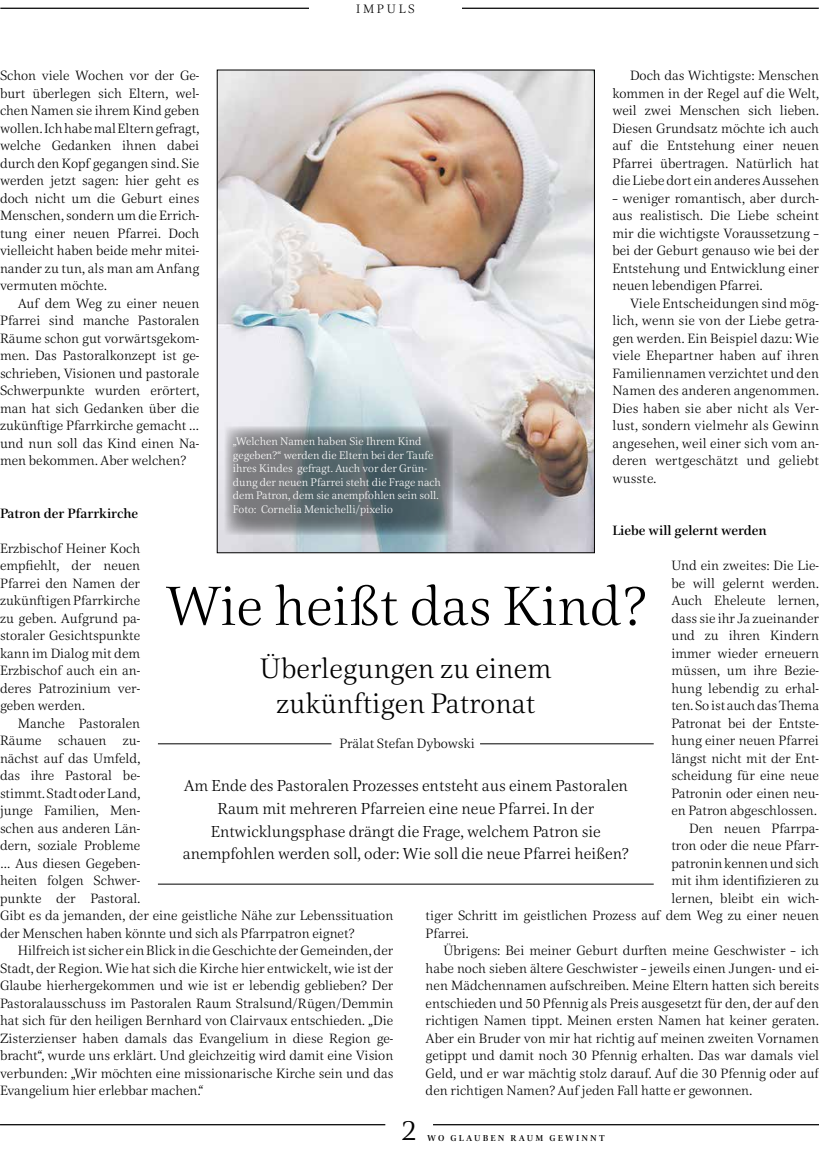
<style>
.page{position:relative;width:819px;height:1152px;background:#fff}
.page>*{position:absolute;margin:0;border:0;box-sizing:border-box;transform-origin:0 0}
.t1{font:300 56.25px "Civita";color:#000}
.t2{font:300 28.75px/35px "Civita";color:#000;text-align:center}
.t3{font:300 16.25px/22.5px "Civita";color:#000;text-align:center}
.t4{font:300 13.75px/17.5px "Civita";color:#000;text-align:justify}
.t5{font:500 13.75px "Civita";color:#000}
.t6{font:300 12.5px "Civita";letter-spacing:.21em;color:#000}
.t7{font:300 11.25px/13.5px "Civita";color:#fff}
.t8{font:500 8.75px "Civita";letter-spacing:.235em;color:#000}
</style>
<div class="page">
<hr style="left:0;top:1124px;width:385px;height:1px;background:#000">
<hr style="left:433px;top:1124px;width:386px;height:1px;background:#000">
<hr style="left:0;top:8px;width:818px;height:1px;background:#000">
<div style="left:309px;top:1px;width:153px;height:15px;background:#fff"></div>
<hr style="left:158px;top:883px;width:495px;height:1px;background:#000">
<hr style="left:158px;top:743px;width:173px;height:1px;background:#000">
<hr style="left:480px;top:743px;width:173px;height:1px;background:#000">
<img style="left:219px;top:72px;width:373px;height:479px">
<svg style="left:224px;top:426px;width:229px;height:109px;background:#707b80"></svg>
<p class="t6" style="left:356px;top:1px;width:60px">IMPULS</p>
<p class="t4" style="left:0;top:66px;width:201px">Schon viele Wochen vor der Ge&shy;burt überlegen sich Eltern, wel&shy;chen Namen sie ihrem Kind geben wollen. Ich habe mal Eltern gefragt, welche Gedanken ihnen dabei durch den Kopf gegangen sind. Sie werden jetzt sagen: hier geht es doch nicht um die Geburt eines Menschen, sondern um die Errich&shy;tung einer neuen Pfarrei. Doch vielleicht haben beide mehr mitei&shy;nander zu tun, als man am Anfang vermuten möchte.</p>
<p class="t4" style="left:0;top:294px;width:201px;text-indent:18px">Auf dem Weg zu einer neuen Pfarrei sind manche Pastoralen Räume schon gut vorwärtsgekom&shy;men. Das Pastoralkonzept ist ge&shy;schrieben, Visionen und pastorale Schwerpunkte wurden erörtert, man hat sich Gedanken über die zukünftige Pfarrkirche gemacht … und nun soll das Kind einen Na&shy;men bekommen. Aber welchen?</p>
<p class="t4" style="left:612px;top:66px;width:208px;text-indent:18px">Doch das Wichtigste: Menschen kommen in der Regel auf die Welt, weil zwei Menschen sich lieben.<br>Diesen Grundsatz möchte ich auch auf die Entstehung einer neuen Pfarrei übertragen. Natürlich hat die Liebe dort ein anderes Aussehen</p>
<p class="t4" style="left:612px;top:189px;width:208px">– weniger romantisch, aber durch&shy;aus realistisch. Die Liebe scheint mir die wichtigste Voraussetzung – bei der Geburt genauso wie bei der Entstehung und Entwicklung einer neuen lebendigen Pfarrei.</p>
<p class="t4" style="left:612px;top:294px;width:208px;text-indent:18px">Viele Entscheidungen sind mög&shy;lich, wenn sie von der Liebe getra&shy;gen werden. Ein Beispiel dazu: Wie viele Ehepartner haben auf ihren Familiennamen verzichtet und den Namen des anderen angenommen.<br>Dies haben sie aber nicht als Ver&shy;lust, sondern vielmehr als Gewinn angesehen, weil einer sich vom an&shy;deren wertgeschätzt und geliebt wusste.</p>
<p class="t7" style="left:233px;top:435px;width:209px">„Welchen Namen haben Sie Ihrem Kind gegeben?“ werden die Eltern bei der Taufe ihres Kindes gefragt. Auch vor der Grün&shy;dung der neuen Pfarrei steht die Frage nach dem Patron, dem sie anempfohlen sein soll.<br>Foto: Cornelia Menichelli/pixelio</p>
<p class="t5" style="left:0;top:504px;width:140px">Patron der Pfarrkirche</p>
<p class="t4" style="left:0;top:539px;width:142px">Erzbischof Heiner Koch empfiehlt, der neuen Pfarrei den Namen der zukünftigen Pfarrkirche zu geben. Aufgrund pa&shy;storaler Gesichtspunkte kann im Dialog mit dem Erzbischof auch ein an&shy;deres Patrozinium ver&shy;geben werden.</p>
<p class="t4" style="left:0;top:714px;width:395px;text-align:left;text-indent:18px">Manche Pastoralen<br>Räume schauen zu-<br>nächst auf das Umfeld,<br>das ihre Pastoral be-<br>stimmt. Stadt oder Land,<br>junge Familien, Men-<br>schen aus anderen Län-<br>dern, soziale Probleme<br>… Aus diesen Gegeben-<br>heiten folgen Schwer-<br>punkte der Pastoral.<br>Gibt es da jemanden, der eine geistliche Nähe zur Lebenssituation der Menschen haben könnte und sich als Pfarrpatron eignet?</p>
<p class="t4" style="left:0;top:941px;width:395px;text-indent:18px">Hilfreich ist sicher ein Blick in die Geschichte der Gemeinden, der Stadt, der Region. Wie hat sich die Kirche hier entwickelt, wie ist der Glaube hierhergekommen und wie ist er lebendig geblieben? Der Pastoralausschuss im Pastoralen Raum Stralsund/Rügen/Demmin hat sich für den heiligen Bernhard von Clairvaux entschieden. „Die Zisterzienser haben damals das Evangelium in diese Region ge&shy;bracht“, wurde uns erklärt. Und gleichzeitig wird damit eine Vision verbunden: „Wir möchten eine missionarische Kirche sein und das Evangelium hier erlebbar machen.“</p>
<p class="t5" style="left:612px;top:521px;width:156px">Liebe will gelernt werden</p>
<p class="t4" style="left:671px;top:556px;width:149px">Und ein zweites: Die Lie-</p>
<p class="t4" style="left:671px;top:574px;width:149px">be will gelernt werden.</p>
<p class="t4" style="left:671px;top:591px;width:149px">Auch Eheleute lernen,</p>
<p class="t4" style="left:671px;top:609px;width:149px">dass sie ihr Ja zueinander</p>
<p class="t4" style="left:671px;top:626px;width:149px">und zu ihren Kindern</p>
<p class="t4" style="left:671px;top:644px;width:149px">immer wieder erneuern</p>
<p class="t4" style="left:671px;top:661px;width:149px">müssen, um ihre Bezie-</p>
<p class="t4" style="left:671px;top:679px;width:149px">hung lebendig zu erhal-</p>
<p class="t4" style="left:671px;top:696px;width:149px">ten. So ist auch das Thema</p>
<p class="t4" style="left:671px;top:714px;width:149px">Patronat bei der Entste-</p>
<p class="t4" style="left:671px;top:731px;width:149px">hung einer neuen Pfarrei</p>
<p class="t4" style="left:671px;top:749px;width:149px">längst nicht mit der Ent-</p>
<p class="t4" style="left:671px;top:766px;width:149px">scheidung für eine neue</p>
<p class="t4" style="left:671px;top:784px;width:149px">Patronin oder einen neu-</p>
<p class="t4" style="left:671px;top:801px;width:147px">en Patron abgeschlossen.</p>
<p class="t4" style="left:689px;top:819px;width:131px">Den neuen Pfarrpa-</p>
<p class="t4" style="left:671px;top:836px;width:149px">tron oder die neue Pfarr-</p>
<p class="t4" style="left:671px;top:854px;width:149px">patronin kennen und sich</p>
<p class="t4" style="left:671px;top:871px;width:149px">mit ihm identifizieren zu</p>
<p class="t4" style="left:671px;top:889px;width:149px">lernen, bleibt ein wich-</p>
<p class="t4" style="left:425px;top:906px;width:395px">tiger Schritt im geistlichen Prozess auf dem Weg zu einer neuen</p>
<p class="t4" style="left:425px;top:924px;width:45px">Pfarrei.</p>
<p class="t4" style="left:443px;top:941px;width:377px">Übrigens: Bei meiner Geburt durften meine Geschwister – ich</p>
<p class="t4" style="left:425px;top:959px;width:395px">habe noch sieben ältere Geschwister – jeweils einen Jungen- und ei-</p>
<p class="t4" style="left:425px;top:976px;width:395px">nen Mädchennamen aufschreiben. Meine Eltern hatten sich bereits</p>
<p class="t4" style="left:425px;top:994px;width:395px">entschieden und 50 Pfennig als Preis ausgesetzt für den, der auf den</p>
<p class="t4" style="left:425px;top:1011px;width:395px">richtigen Namen tippt. Meinen ersten Namen hat keiner geraten.</p>
<p class="t4" style="left:425px;top:1029px;width:395px">Aber ein Bruder von mir hat richtig auf meinen zweiten Vornamen</p>
<p class="t4" style="left:425px;top:1046px;width:395px">getippt und damit noch 30 Pfennig erhalten. Das war damals viel</p>
<p class="t4" style="left:425px;top:1064px;width:395px">Geld, und er war mächtig stolz darauf. Auf die 30 Pfennig oder auf</p>
<p class="t4" style="left:425px;top:1081px;width:328px">den richtigen Namen? Auf jeden Fall hatte er gewonnen.</p>
<h1 class="t1" style="left:165px;top:568px;width:482px">Wie heißt das Kind?</h1>
<h2 class="t2" style="left:260px;top:650px;width:293px">Überlegungen zu einem zukünftigen Patronat</h2>
<p class="t4" style="left:339px;top:734px;width:137px">Prälat Stefan Dybowski</p>
<p class="t3" style="left:183px;top:774px;width:447px">Am Ende des Pastoralen Prozesses entsteht aus einem Pastoralen Raum mit mehreren Pfarreien eine neue Pfarrei. In der Entwicklungsphase drängt die Frage, welchem Patron sie anempfohlen werden soll, oder: Wie soll die neue Pfarrei heißen?</p>
<h2 class="t2" style="left:401px;top:1112px;width:17px">2</h2>
<p class="t8" style="left:427px;top:1131px;width:179px">WO GLAUBEN RAUM GEWINNT</p>
</div>
